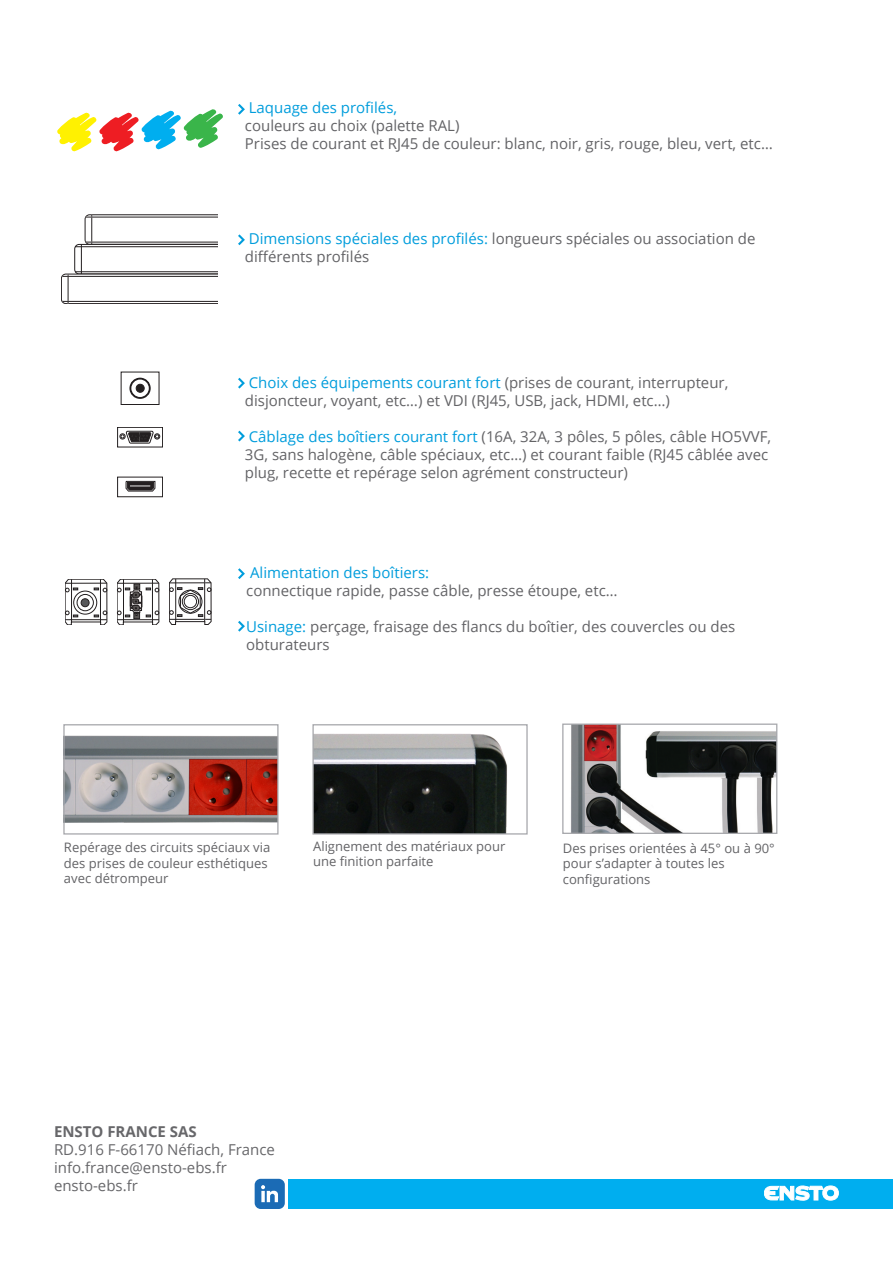
<style>
.page{position:relative;width:893px;height:1263px;background:#fff}
.page>*{position:absolute;margin:0;border:0;box-sizing:border-box;transform-origin:0 0}
.t1{font:15px/18px "Open Sans";color:#636366}
.Adress_Information{font:15px "Open Sans";color:#67676a}
.t2{font:15px "Open Sans";color:#009ddc}
.Adress_Information-2{font:700 15px "Open Sans";color:#67676a}
.t3{font:13.05px/15.6px "Open Sans";color:#636366}
.s1{color:#009ddc}
</style>
<div class="page">
<img style="left:571px;top:725px;width:204px;height:107px">
<div style="left:562px;top:723px;width:215px;height:111px;border:1px solid #a8a9ad"></div>
<img style="left:65px;top:735px;width:212px;height:88px">
<div style="left:63px;top:724px;width:216px;height:110px;border:1px solid #a8a9ad"></div>
<img style="left:314px;top:733px;width:193px;height:99px">
<div style="left:312px;top:724px;width:216px;height:110px;border:1px solid #a8a9ad"></div>
<div style="left:117px;top:477px;width:46px;height:20px;border:1px solid #231f20"></div>
<svg style="left:126px;top:481px;width:29px;height:11px"></svg>
<svg style="left:129px;top:378px;width:22px;height:21px"></svg>
<div style="left:136px;top:384px;width:8px;height:8px;background:#231f20;border-radius:50%"></div>
<div style="left:136px;top:384px;width:8px;height:9px;border:1px solid #231f20;border-radius:50%"></div>
<svg style="left:117px;top:427px;width:46px;height:20px"></svg>
<svg style="left:117px;top:579px;width:42px;height:46px"></svg>
<svg style="left:169px;top:579px;width:42px;height:46px"></svg>
<svg style="left:65px;top:579px;width:42px;height:46px"></svg>
<svg style="left:57px;top:109px;width:166px;height:42px"></svg>
<svg style="left:61px;top:214px;width:157px;height:90px"></svg>
<hr style="left:68px;top:274px;width:1px;height:30px;background:#231f20">
<hr style="left:62px;top:276px;width:156px;height:1px;background:#231f20">
<hr style="left:62px;top:301px;width:156px;height:1px;background:#231f20">
<svg style="left:238px;top:104px;width:7px;height:11px"></svg>
<svg style="left:238px;top:234px;width:7px;height:11px"></svg>
<svg style="left:238px;top:378px;width:7px;height:11px"></svg>
<svg style="left:238px;top:431px;width:7px;height:10px"></svg>
<svg style="left:238px;top:568px;width:7px;height:11px"></svg>
<svg style="left:238px;top:621px;width:7px;height:11px"></svg>
<div style="left:289px;top:1179px;width:604px;height:29px;background:#00aeef"></div>
<svg style="left:764px;top:1186px;width:74px;height:14px"></svg>
<div style="left:255px;top:1179px;width:30px;height:30px;background:#1b6bb5;border-radius:6px"></div>
<svg style="left:261px;top:1185px;width:17px;height:17px"></svg>
<p class="t2" style="left:249px;top:98px;width:150px">Laquage des profilés,</p>
<p class="t1" style="left:245px;top:116px;width:216px">couleurs au choix (palette RAL)</p>
<p class="t1" style="left:245px;top:134px;width:529px">Prises de courant et RJ45 de couleur: blanc, noir, gris, rouge, bleu, vert, etc…</p>
<p class="t1" style="left:245px;top:229px;width:512px"><span class="s1">Dimensions spéciales des profilés:</span> longueurs spéciales ou association de différents profilés</p>
<p class="t1" style="left:245px;top:373px;width:485px"><span class="s1">Choix des équipements courant fort</span> (prises de courant, interrupteur, disjoncteur, voyant, etc…) et VDI (RJ45, USB, jack, HDMI, etc…)</p>
<p class="t1" style="left:245px;top:427px;width:528px"><span class="s1">Câblage des boîtiers courant fort</span> (16A, 32A, 3 pôles, 5 pôles, câble HO5VVF,<br>3G, sans halogène, câble spéciaux, etc…) et courant faible (RJ45 câblée avec plug, recette et repérage selon agrément constructeur)</p>
<p class="t2" style="left:250px;top:562px;width:181px">Alimentation des boîtiers:</p>
<p class="t1" style="left:246px;top:581px;width:373px">connectique rapide, passe câble, presse étoupe, etc…</p>
<p class="t1" style="left:246px;top:617px;width:491px"><span class="s1">Usinage:</span> perçage, fraisage des flancs du boîtier, des couvercles ou des obturateurs</p>
<p class="t3" style="left:64px;top:839px;width:208px">Repérage des circuits spéciaux via des prises de couleur esthétiques avec détrompeur</p>
<p class="t3" style="left:313px;top:838px;width:194px">Alignement des matériaux pour une finition parfaite</p>
<p class="t3" style="left:563px;top:840px;width:213px">Des prises orientées à 45° ou à 90° pour s’adapter à toutes les</p>
<p class="t3" style="left:563px;top:871px;width:89px">configurations</p>
<p class="Adress_Information-2" style="left:54px;top:1121px;width:144px">ENSTO FRANCE SAS</p>
<p class="Adress_Information" style="left:54px;top:1139px;width:223px">RD.916 F-66170 Néfiach, France</p>
<p class="Adress_Information" style="left:54px;top:1157px;width:174px">info.france@ensto-ebs.fr</p>
<p class="Adress_Information" style="left:54px;top:1175px;width:85px">ensto-ebs.fr</p>
</div>
